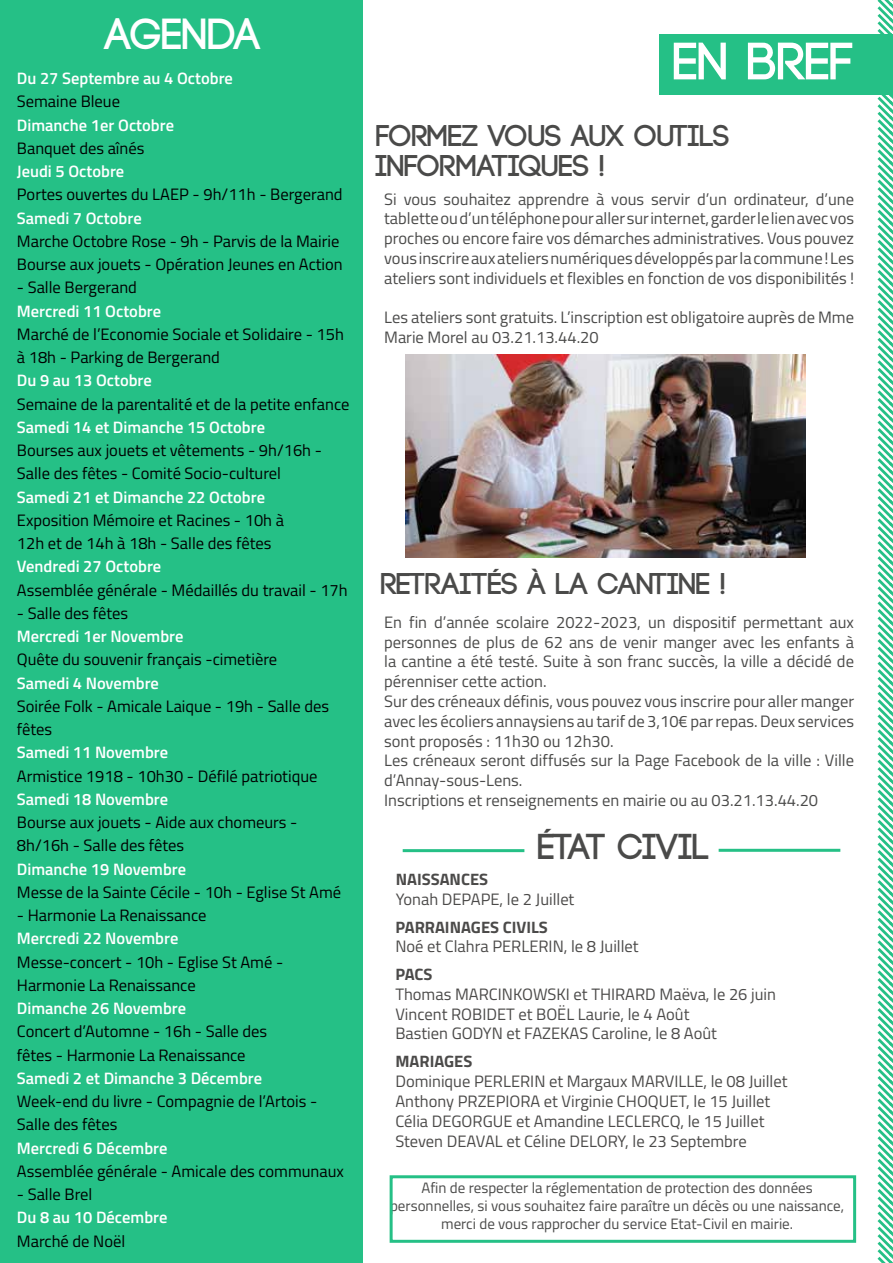
<style>
.page{position:relative;width:893px;height:1263px;background:#fff}
.page>*{position:absolute;margin:0;border:0;box-sizing:border-box;transform-origin:0 0}
.t1{font:700 52.5px "Code";color:#fff}
.t2{font:700 43.5px "Code";color:#fff}
.t3{font:700 36px "Code";letter-spacing:-.025em;color:#4a4a49}
.t4{font:700 30px/30px "Code";letter-spacing:-.01em;color:#4a4a49}
.t5{font:16.5px/23.2px "Titillium";color:#000}
.t6{font:16.5px/19.8px "Titillium";color:#4a4a49}
.t7{font:600 16.5px "Titillium";color:#fff}
.t8{font:16.5px/19.8px "Titillium";color:#4b4a49}
.t9{font:700 16.5px "Titillium";color:#4b4a49}
.t10{font:15px/18px "Titillium";color:#4a4a49;text-align:center}
</style>
<div class="page">
<div style="left:0;top:0;width:363px;height:1263px;background:#25c086"></div>
<svg style="left:874px;top:0;width:19px;height:1263px"></svg>
<hr style="left:403px;top:849px;width:121px;height:3px;background:#25c086">
<div style="left:390px;top:1175px;width:466px;height:68px;border:3px solid #25c086"></div>
<div style="left:660px;top:34px;width:233px;height:60px;background:#25c086"></div>
<hr style="left:719px;top:849px;width:121px;height:3px;background:#25c086">
<img style="left:405px;top:354px;width:400px;height:204px">
<h2 class="t2" style="left:106px;top:12px;width:52px">AGEND</h2>
<h2 class="t2" style="left:235px;top:12px;width:27px">A</h2>
<p class="t7" style="left:17px;top:66px;width:218px">Du 27 Septembre au 4 Octobre</p>
<p class="t5" style="left:17px;top:89px;width:105px">Semaine Bleue</p>
<p class="t7" style="left:17px;top:112px;width:159px">Dimanche 1er Octobre</p>
<p class="t5" style="left:17px;top:136px;width:129px">Banquet des aînés</p>
<p class="t7" style="left:17px;top:159px;width:109px">Jeudi 5 Octobre</p>
<p class="t5" style="left:17px;top:182px;width:327px">Portes ouvertes du LAEP - 9h/11h - Bergerand</p>
<p class="t7" style="left:17px;top:205px;width:126px">Samedi 7 Octobre</p>
<p class="t5" style="left:17px;top:229px;width:327px">Marche Octobre Rose - 9h - Parvis de la Mairie<br>Bourse aux jouets - Opération Jeunes en Action</p>
<p class="t5" style="left:17px;top:275px;width:122px">- Salle Bergerand</p>
<p class="t7" style="left:17px;top:298px;width:146px">Mercredi 11 Octobre</p>
<p class="t5" style="left:17px;top:322px;width:329px">Marché de l’Economie Sociale et Solidaire - 15h à 18h - Parking de Bergerand</p>
<p class="t7" style="left:17px;top:368px;width:136px">Du 9 au 13 Octobre</p>
<p class="t5" style="left:17px;top:391px;width:334px">Semaine de la parentalité et de la petite enfance</p>
<p class="t7" style="left:17px;top:415px;width:250px">Samedi 14 et Dimanche 15 Octobre</p>
<p class="t5" style="left:17px;top:438px;width:307px">Bourses aux jouets et vêtements - 9h/16h -<br>Salle des fêtes - Comité Socio-culturel</p>
<p class="t7" style="left:17px;top:484px;width:250px">Samedi 21 et Dimanche 22 Octobre</p>
<p class="t5" style="left:17px;top:508px;width:269px">Exposition Mémoire et Racines - 10h à<br>12h et de 14h à 18h - Salle des fêtes</p>
<p class="t7" style="left:17px;top:554px;width:146px">Vendredi 27 Octobre</p>
<p class="t5" style="left:17px;top:577px;width:332px">Assemblée générale - Médaillés du travail - 17h</p>
<p class="t5" style="left:17px;top:601px;width:113px">- Salle des fêtes</p>
<p class="t7" style="left:17px;top:624px;width:168px">Mercredi 1er Novembre</p>
<p class="t5" style="left:17px;top:647px;width:262px">Quête du souvenir français -cimetière</p>
<p class="t7" style="left:17px;top:670px;width:144px">Samedi 4 Novembre</p>
<p class="t5" style="left:17px;top:694px;width:314px">Soirée Folk - Amicale Laique - 19h - Salle des fêtes</p>
<p class="t7" style="left:17px;top:740px;width:153px">Samedi 11 Novembre</p>
<p class="t5" style="left:17px;top:763px;width:302px">Armistice 1918 - 10h30 - Défilé patriotique</p>
<p class="t7" style="left:17px;top:787px;width:153px">Samedi 18 Novembre</p>
<p class="t5" style="left:17px;top:810px;width:282px">Bourse aux jouets - Aide aux chomeurs -<br>8h/16h - Salle des fêtes</p>
<p class="t7" style="left:17px;top:856px;width:171px">Dimanche 19 Novembre</p>
<p class="t5" style="left:17px;top:880px;width:326px">Messe de la Sainte Cécile - 10h - Eglise St Amé</p>
<p class="t5" style="left:17px;top:903px;width:191px">- Harmonie La Renaissance</p>
<p class="t7" style="left:17px;top:926px;width:163px">Mercredi 22 Novembre</p>
<p class="t5" style="left:17px;top:949px;width:268px">Messe-concert - 10h - Eglise St Amé -<br>Harmonie La Renaissance</p>
<p class="t7" style="left:17px;top:996px;width:171px">Dimanche 26 Novembre</p>
<p class="t5" style="left:17px;top:1019px;width:252px">Concert d’Automne - 16h - Salle des fêtes - Harmonie La Renaissance</p>
<p class="t7" style="left:17px;top:1066px;width:247px">Samedi 2 et Dimanche 3 Décembre</p>
<p class="t5" style="left:17px;top:1089px;width:302px">Week-end du livre - Compagnie de l’Artois -<br>Salle des fêtes</p>
<p class="t7" style="left:17px;top:1135px;width:152px">Mercredi 6 Décembre</p>
<p class="t5" style="left:17px;top:1159px;width:329px">Assemblée générale - Amicale des communaux</p>
<p class="t5" style="left:17px;top:1182px;width:77px">- Salle Brel</p>
<p class="t7" style="left:17px;top:1205px;width:152px">Du 8 au 10 Décembre</p>
<p class="t5" style="left:17px;top:1228px;width:110px">Marché de Noël</p>
<h1 class="t1" style="left:673px;top:35px;width:182px">EN BREF</h1>
<h3 class="t4" style="left:376px;top:121px;width:355px">FO RMEZ VOUS AUX OUTILS<br>INFORMATIQUES !</h3>
<p class="t6" style="left:384px;top:188px;width:471px;text-align:justify">Si vous souhaitez apprendre à vous servir d’un ordinateur, d’une tablette ou d’un téléphone pour aller sur internet, garder le lien avec vos proches ou encore faire vos démarches administratives. Vous pouvez vous inscrire aux ateliers numériques développés par la commune ! Les ateliers sont individuels et flexibles en fonction de vos disponibilités !</p>
<p class="t6" style="left:384px;top:307px;width:471px">Les ateliers sont gratuits. L’inscription est obligatoire auprès de Mme<br>Marie Morel au 03.21.13.44.20</p>
<h3 class="t4" style="left:381px;top:570px;width:347px">RETRAITÉS À LA CANTINE !</h3>
<p class="t6" style="left:384px;top:611px;width:471px">En fin d’année scolaire 2022-2023, un dispositif permettant aux personnes de plus de 62 ans de venir manger avec les enfants à la cantine a été testé. Suite à son franc succès, la ville a décidé de pérenniser cette action.<br>Sur des créneaux définis, vous pouvez vous inscrire pour aller manger avec les écoliers annaysiens au tarif de 3,10€ par repas. Deux services sont proposés : 11h30 ou 12h30.<br>Les créneaux seront diffusés sur la Page Facebook de la ville : Ville d’Annay-sous-Lens.<br>Inscriptions et renseignements en mairie ou au 03.21.13.44.20</p>
<h3 class="t3" style="left:538px;top:828px;width:173px">ÉTAT CIVIL</h3>
<p class="t9" style="left:396px;top:867px;width:94px">NAISSANCES</p>
<p class="t8" style="left:396px;top:888px;width:180px">Yonah DEPAPE, le 2 Juillet</p>
<p class="t9" style="left:395px;top:914px;width:154px">PARRAINAGES CIVILS</p>
<p class="t8" style="left:395px;top:936px;width:245px">Noé et Clahra PERLERIN, le 8 Juillet</p>
<p class="t9" style="left:395px;top:962px;width:39px">PACS</p>
<p class="t8" style="left:395px;top:983px;width:382px">Thomas MARCINKOWSKI et THIRARD Maëva, le 26 juin<br>Vincent ROBIDET et BOËL Laurie, le 4 Août<br>Bastien GODYN et FAZEKAS Caroline, le 8 Août</p>
<p class="t9" style="left:395px;top:1049px;width:79px">MARIAGES</p>
<p class="t8" style="left:395px;top:1071px;width:394px">Dominique PERLERIN et Margaux MARVILLE, le 08 Juillet Anthony PRZEPIORA et Virginie CHOQUET, le 15 Juillet Célia DEGORGUE et Amandine LECLERCQ, le 15 Juillet Steven DEAVAL et Céline DELORY, le 23 Septembre</p>
<p class="t10" style="left:390px;top:1177px;width:456px">Afin de respecter la réglementation de protection des données personnelles, si vous souhaitez faire paraître un décès ou une naissance, merci de vous rapprocher du service Etat-Civil en mairie.</p>
</div>
